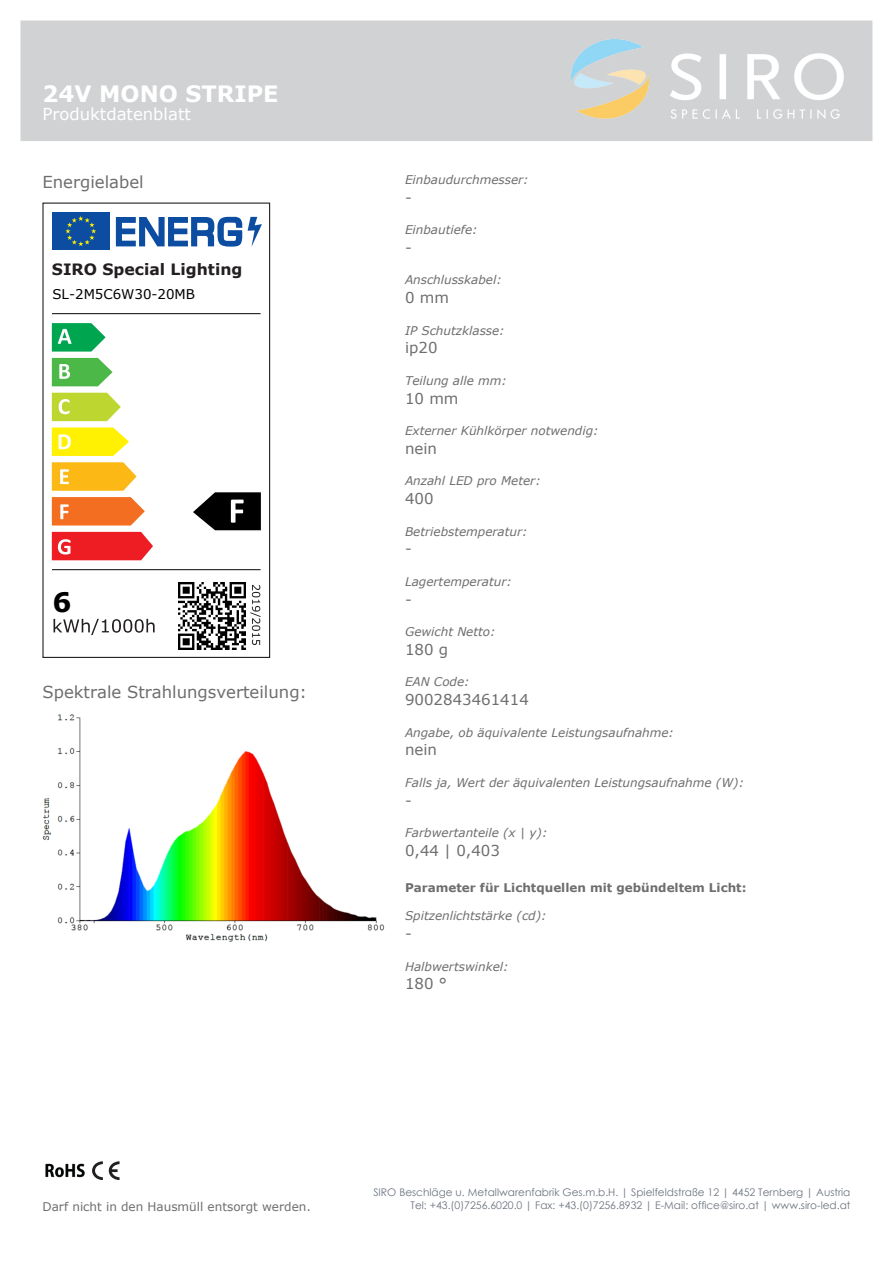
<style>
.page{position:relative;width:893px;height:1263px;background:#fff}
.page>*{position:absolute;margin:0;border:0;box-sizing:border-box;transform-origin:0 0}
.t1{font:700 26.85px "Verdana";color:#000}
.t2{font:700 22.5px "Verdana";color:#fff}
.t3{font:16.5px "Verdana";color:#6e6e6e}
.t4{font:16.5px "Verdana";color:#fff}
.t5{font:700 15.6px "Verdana";color:#231f20}
.t6{font:15px "Verdana";color:#6e6e6e}
.t7{font:13.35px "Verdana";color:#000}
.t8{font:italic 12px "Verdana";color:#6e6e6e}
.t9{font:700 12px "Verdana";color:#6e6e6e}
.t10{font:12px "Verdana";color:#6e6e6e}
.t11{font:10.5px/12.6px "Century Gothic";color:#6d747f;text-align:right}
.s1{font-style:inherit}
</style>
<div class="page">
<div style="left:21px;top:21px;width:851px;height:120px;background:#d1d2d4"></div>
<img style="left:571px;top:40px;width:272px;height:78px">
<img style="left:45px;top:1163px;width:40px;height:15px">
<svg style="left:92px;top:1161px;width:27px;height:19px"></svg>
<div style="left:52px;top:212px;width:58px;height:38px;background:#0d4da1"></div>
<svg style="left:65px;top:216px;width:31px;height:30px"></svg>
<svg style="left:116px;top:217px;width:126px;height:30px"></svg>
<svg style="left:248px;top:217px;width:14px;height:30px"></svg>
<svg style="left:52px;top:323px;width:54px;height:29px"></svg>
<svg style="left:52px;top:358px;width:61px;height:28px"></svg>
<svg style="left:52px;top:393px;width:69px;height:28px;background:#c7db4d"></svg>
<svg style="left:52px;top:427px;width:77px;height:29px;background:#fff32b"></svg>
<svg style="left:52px;top:462px;width:85px;height:29px;background:#fcc133"></svg>
<svg style="left:52px;top:497px;width:93px;height:28px;background:#f47d38"></svg>
<svg style="left:52px;top:532px;width:101px;height:28px;background:#ef3237"></svg>
<svg style="left:54px;top:619px;width:101px;height:16px"></svg>
<hr style="left:52px;top:313px;width:209px;height:1px;background:#231f20">
<hr style="left:52px;top:569px;width:209px;height:1px;background:#231f20">
<svg style="left:250px;top:585px;width:11px;height:60px"></svg>
<svg style="left:193px;top:492px;width:68px;height:38px"></svg>
<div style="left:42px;top:203px;width:228px;height:455px;border:1px solid #231f20"></div>
<img style="left:179px;top:582px;width:67px;height:67px">
<img style="left:42px;top:714px;width:343px;height:228px">
<h2 class="t2" style="left:42px;top:80px;width:238px">24V MONO STRIPE</h2>
<h3 class="t4" style="left:42px;top:104px;width:150px">Produktdatenblatt</h3>
<h3 class="t3" style="left:42px;top:171px;width:103px">Energielabel</h3>
<h3 class="t5" style="left:52px;top:259px;width:192px"><span class="s1">SIRO</span> Special Lighting</h3>
<p class="t7" style="left:52px;top:285px;width:144px">SL-2M5C6W30-20MB</p>
<h1 class="t1" style="left:52px;top:585px;width:21px">6</h1>
<h3 class="t3" style="left:42px;top:681px;width:266px">Spektrale Strahlungsverteilung:</h3>
<p class="t8" style="left:405px;top:172px;width:125px">Einbaudurchmesser:</p>
<p class="t6" style="left:405px;top:187px;width:8px">-</p>
<p class="t8" style="left:405px;top:222px;width:74px">Einbautiefe:</p>
<p class="t6" style="left:405px;top:238px;width:8px">-</p>
<p class="t8" style="left:405px;top:272px;width:98px">Anschlusskabel:</p>
<p class="t6" style="left:405px;top:288px;width:45px">0 mm</p>
<p class="t8" style="left:405px;top:322px;width:101px">IP Schutzklasse:</p>
<p class="t6" style="left:405px;top:338px;width:34px">ip20</p>
<p class="t8" style="left:405px;top:373px;width:103px">Teilung alle mm:</p>
<p class="t6" style="left:405px;top:388px;width:55px">10 mm</p>
<p class="t8" style="left:405px;top:423px;width:195px">Externer Kühlkörper notwendig:</p>
<p class="t6" style="left:405px;top:439px;width:33px">nein</p>
<p class="t8" style="left:405px;top:473px;width:137px">Anzahl LED pro Meter:</p>
<p class="t6" style="left:405px;top:489px;width:30px">400</p>
<p class="t8" style="left:405px;top:523px;width:124px">Betriebstemperatur:</p>
<p class="t6" style="left:405px;top:539px;width:8px">-</p>
<p class="t8" style="left:405px;top:574px;width:108px">Lagertemperatur:</p>
<p class="t6" style="left:405px;top:589px;width:8px">-</p>
<p class="t8" style="left:405px;top:624px;width:92px">Gewicht Netto:</p>
<p class="t6" style="left:405px;top:640px;width:45px">180 g</p>
<p class="t8" style="left:405px;top:674px;width:66px">EAN Code:</p>
<p class="t6" style="left:405px;top:690px;width:125px">9002843461414</p>
<p class="t8" style="left:405px;top:724px;width:271px">Angabe, ob äquivalente Leistungsaufnahme:</p>
<p class="t6" style="left:405px;top:740px;width:33px">nein</p>
<p class="t8" style="left:405px;top:775px;width:341px">Falls ja, Wert der äquivalenten Leistungsaufnahme (W):</p>
<p class="t6" style="left:405px;top:790px;width:8px">-</p>
<p class="t8" style="left:405px;top:825px;width:144px">Farbwertanteile (x | y):</p>
<p class="t6" style="left:405px;top:841px;width:96px">0,44 | 0,403</p>
<p class="t9" style="left:405px;top:880px;width:343px">Parameter für Lichtquellen mit gebündeltem Licht:</p>
<p class="t8" style="left:405px;top:908px;width:143px">Spitzenlichtstärke (cd):</p>
<p class="t6" style="left:405px;top:924px;width:8px">-</p>
<p class="t8" style="left:405px;top:958px;width:105px">Halbwertswinkel:</p>
<p class="t6" style="left:405px;top:974px;width:43px">180 °</p>
<p class="t10" style="left:42px;top:1198px;width:270px">Darf nicht in den Hausmüll entsorgt werden.</p>
<p class="t11" style="left:373px;top:1186px;width:479px">SIRO Beschläge u. Metallwarenfabrik Ges.m.b.H. | Spielfeldstraße 12 | 4452 Ternberg | Austria<br>Tel: +43.(0)7256.6020.0 | Fax: +43.(0)7256.8932 | E-Mail: office@siro.at | www.siro-led.at</p>
</div>
